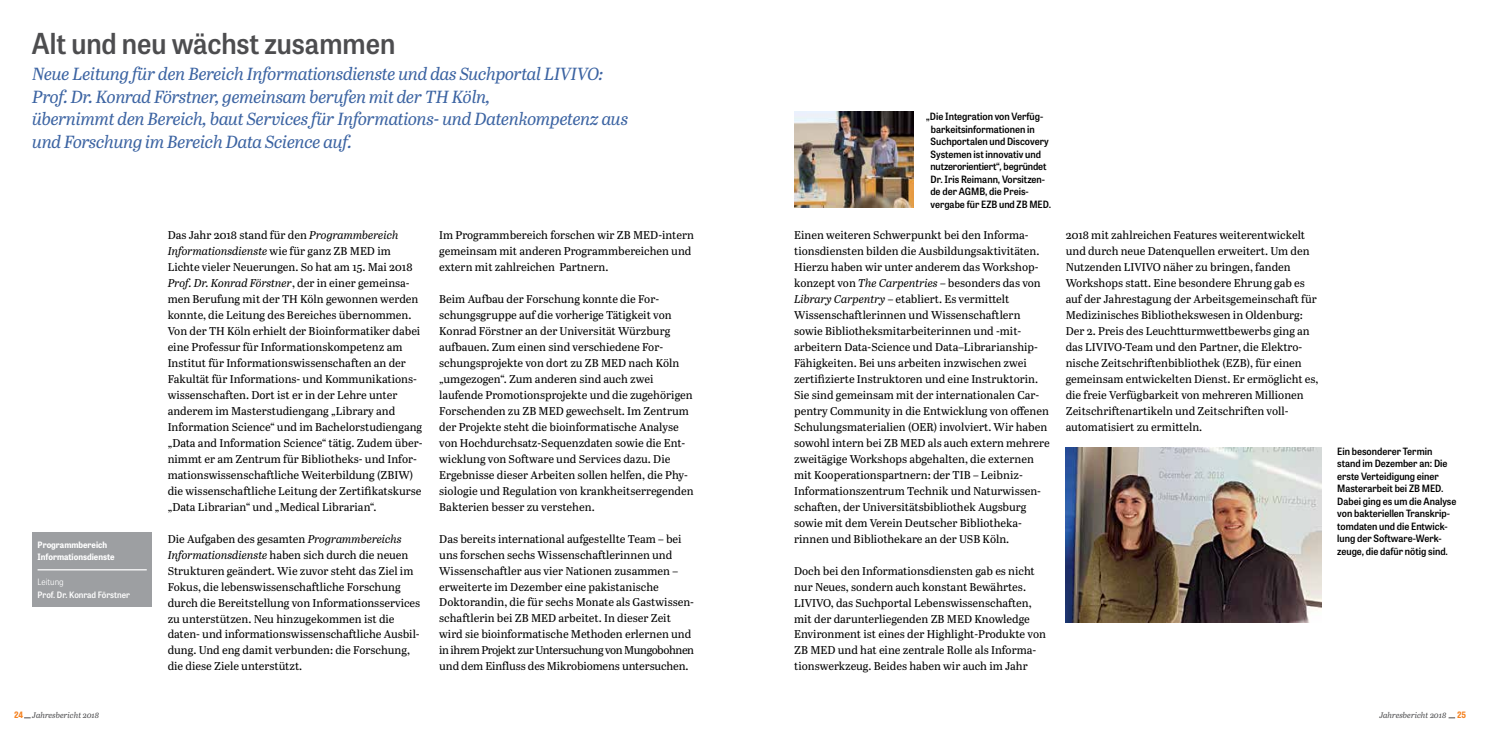
<style>
.page{position:relative;width:1489px;height:745px;background:#fff}
.page>*{position:absolute;margin:0;border:0;box-sizing:border-box;transform-origin:0 0}
.t1{font:600 28.75px "Tablet Gothic Narrow";color:#4d4d4f}
.t2{font:italic 17.5px/22.5px "Abril Text";letter-spacing:-.02em;color:#3b63a2}
.t3{font:11.25px/16px "Abril Text";color:#000}
.t4{font:600 10px/12.5px "Tablet Gothic Narrow";color:#000}
.t5{font:700 8.75px/12.5px "Tablet Gothic Narrow";color:#fff}
.t6{font:600 8.75px "Tablet Gothic Narrow";color:#fff}
.t7{font:300 8.75px "Tablet Gothic Narrow";color:#fff}
.t8{font:italic 8.12px "Abril Text";color:#4d4d4f}
.s1{font-style:italic}
.s2{font-family:"Tablet Gothic Narrow";font-weight:700;font-style:normal;font-size:8.75px;color:#f58220}
</style>
<div class="page">
<img style="left:1065px;top:447px;width:256px;height:175px">
<img style="left:794px;top:112px;width:119px;height:95px">
<div style="left:32px;top:532px;width:120px;height:74px;background:#9d9fa2"></div>
<hr style="left:38px;top:569px;width:109px;height:1px;background:#fff">
<h1 class="t1" style="left:32px;top:23px;width:365px">Alt und neu wächst zusammen</h1>
<p class="t2" style="left:32px;top:62px;width:597px">Neue Leitung für den Bereich Informationsdienste und das Suchportal LIVIVO:<br>Prof. Dr. Konrad Förstner, gemeinsam berufen mit der TH Köln,<br>übernimmt den Bereich, baut Services für Informations- und Datenkompetenz aus und Forschung im Bereich Data Science auf.</p>
<p class="t5" style="left:38px;top:537px;width:78px">Programmbereich<br>Informationsdienste</p>
<p class="t7" style="left:38px;top:575px;width:28px">Leitung</p>
<p class="t6" style="left:38px;top:588px;width:94px">Prof. Dr. Konrad Förstner</p>
<p class="t3" style="left:168px;top:227px;width:256px">Das Jahr 2018 stand für den <span class="s1">Programmbereich Informationsdienste</span> wie für ganz ZB MED im Lichte vieler Neuerungen. So hat am 15. Mai 2018<br><span class="s1">Prof. Dr. Konrad Förstner</span>, der in einer gemeinsa&shy;men Berufung mit der TH Köln gewonnen werden konnte, die Leitung des Bereiches übernommen.<br>Von der TH Köln erhielt der Bioinformatiker dabei eine Professur für Informationskompetenz am Institut für Informationswissenschaften an der Fakultät für Informations- und Kommunikations&shy;wissenschaften. Dort ist er in der Lehre unter anderem im Masterstudiengang „Library and Information Science“ und im Bachelorstudiengang „Data and Information Science“ tätig. Zudem über&shy;nimmt er am Zentrum für Bibliotheks- und Infor&shy;mationswissenschaftliche Weiterbildung (ZBIW) die wissenschaftliche Leitung der Zertifikatskurse „Data Librarian“ und „Medical Librarian“.</p>
<p class="t3" style="left:168px;top:530px;width:254px">Die Aufgaben des gesamten <span class="s1">Programmbereichs Informationsdienste</span> haben sich durch die neuen Strukturen geändert. Wie zuvor steht das Ziel im Fokus, die lebenswissenschaftliche Forschung durch die Bereitstellung von Informationsservices zu unterstützen. Neu hinzugekommen ist die daten- und informationswissenschaftliche Ausbil&shy;dung. Und eng damit verbunden: die Forschung, die diese Ziele unterstützt.</p>
<p class="t3" style="left:439px;top:227px;width:256px">Im Programmbereich forschen wir ZB MED-intern gemeinsam mit anderen Programmbereichen und extern mit zahlreichen Partnern.</p>
<p class="t3" style="left:439px;top:290px;width:256px">Beim Aufbau der Forschung konnte die For&shy;schungsgruppe auf die vorherige Tätigkeit von Konrad Förstner an der Universität Würzburg aufbauen. Zum einen sind verschiedene For&shy;schungsprojekte von dort zu ZB MED nach Köln „umgezogen“. Zum anderen sind auch zwei laufende Promotionsprojekte und die zugehörigen Forschenden zu ZB MED gewechselt. Im Zentrum der Projekte steht die bioinformatische Analyse von Hochdurchsatz-Sequenzdaten sowie die Ent&shy;wicklung von Software und Services dazu. Die Ergebnisse dieser Arbeiten sollen helfen, die Phy&shy;siologie und Regulation von krankheitserregenden Bakterien besser zu verstehen.</p>
<p class="t3" style="left:439px;top:530px;width:256px">Das bereits international aufgestellte Team – bei uns forschen sechs Wissenschaftlerinnen und Wissenschaftler aus vier Nationen zusammen – erweiterte im Dezember eine pakistanische Doktorandin, die für sechs Monate als Gastwissen&shy;schaftlerin bei ZB MED arbeitet. In dieser Zeit wird sie bioinformatische Methoden erlernen und in ihrem Projekt zur Untersuchung von Mungobohnen und dem Einfluss des Mikrobiomens untersuchen.</p>
<p class="t4" style="left:930px;top:110px;width:122px;text-indent:-4px">„Die Integration von Verfüg&shy;barkeitsinformationen in<br>Suchportalen und Discovery<br>Systemen ist innovativ und nutzerorientiert“<span class="s1">,</span> begründet<br>Dr. Iris Reimann, Vorsitzen&shy;de der AGMB, die Preis&shy;vergabe für EZB und ZB MED.</p>
<p class="t3" style="left:794px;top:227px;width:257px">Einen weiteren Schwerpunkt bei den Informa&shy;tionsdiensten bilden die Ausbildungsaktivitäten.<br>Hierzu haben wir unter anderem das Workshop&shy;konzept von <span class="s1">The Carpentries</span> – besonders das von <span class="s1">Library Carpentry</span> – etabliert. Es vermittelt Wissenschaftlerinnen und Wissenschaftlern sowie Bibliotheksmitarbeiterinnen und -mit&shy;arbeitern Data-Science und Data–Librarianship-Fähigkeiten. Bei uns arbeiten inzwischen zwei zertifizierte Instruktoren und eine Instruktorin.<br>Sie sind gemeinsam mit der internationalen Car&shy;pentry Community in die Entwicklung von offenen Schulungsmaterialien (OER) involviert. Wir haben sowohl intern bei ZB MED als auch extern mehrere zweitägige Workshops abgehalten, die externen mit Kooperationspartnern: der TIB – Leibniz-Informationszentrum Technik und Naturwissen&shy;schaften, der Universitätsbibliothek Augsburg sowie mit dem Verein Deutscher Bibliotheka&shy;rinnen und Bibliothekare an der USB Köln.</p>
<p class="t3" style="left:794px;top:561px;width:253px">Doch bei den Informationsdiensten gab es nicht nur Neues, sondern auch konstant Bewährtes.<br>LIVIVO, das Suchportal Lebenswissenschaften, mit der darunterliegenden ZB MED Knowledge Environment ist eines der Highlight-Produkte von ZB MED und hat eine zentrale Rolle als Informa&shy;tionswerkzeug. Beides haben wir auch im Jahr</p>
<p class="t3" style="left:1065px;top:227px;width:254px">2018 mit zahlreichen Features weiterentwickelt und durch neue Datenquellen erweitert. Um den Nutzenden LIVIVO näher zu bringen, fanden Workshops statt. Eine besondere Ehrung gab es auf der Jahrestagung der Arbeitsgemeinschaft für Medizinisches Bibliothekswesen in Oldenburg:<br>Der 2. Preis des Leuchtturmwettbewerbs ging an das LIVIVO-Team und den Partner, die Elektro&shy;nische Zeitschriftenbibliothek (EZB), für einen gemeinsam entwickelten Dienst. Er ermöglicht es, die freie Verfügbarkeit von mehreren Millionen Zeitschriftenartikeln und Zeitschriften voll&shy;automatisiert zu ermitteln.</p>
<p class="t4" style="left:1337px;top:444px;width:121px">Ein besonderer Termin stand im Dezember an: Die erste Verteidigung einer<br>Masterarbeit bei ZB MED.<br>Dabei ging es um die Analyse von bakteriellen Transkrip&shy;tomdaten und die Entwick&shy;lung der Software-Werk&shy;zeuge, die dafür nötig sind.</p>
<p class="t8" style="left:14px;top:709px;width:87px"><span class="s2">24</span> Jahresbericht 2018</p>
<p class="t8" style="left:1379px;top:709px;width:88px">Jahresbericht 2018 <span class="s2">25</span></p>
</div>
